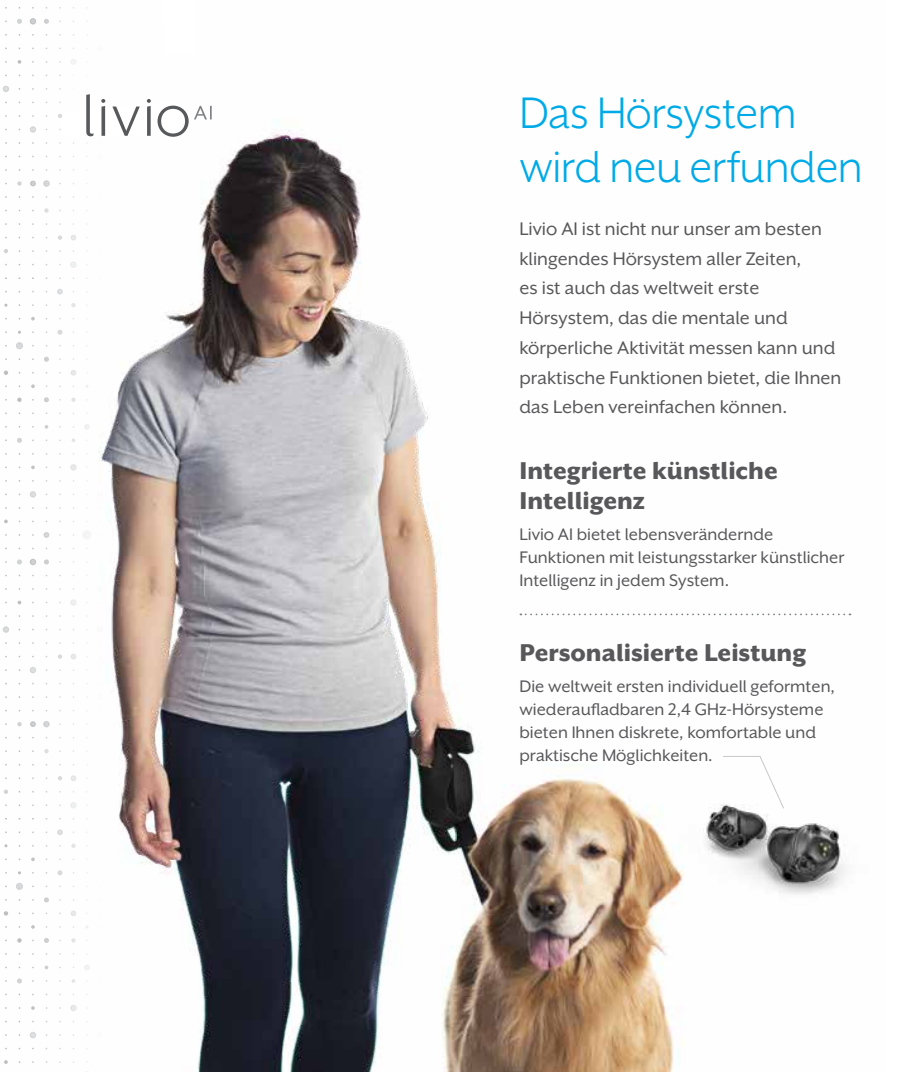
<style>
.page{position:relative;width:913px;height:1072px;background:#fff}
.page>*{position:absolute;margin:0;border:0;box-sizing:border-box;transform-origin:0 0}
.t1{font:50.75px/54.2px "Mr Eaves XL San OT";letter-spacing:-.01em;color:#00aae7}
.t2{font:800 28px/29.8px "Mr Eaves XL San OT";color:#58585b}
.t3{font:21px/29.8px "Mr Eaves XL San OT";color:#58585b}
.t4{font:19.25px/23.1px "Mr Eaves XL San OT";color:#58585b}
</style>
<div class="page">
<img style="left:456px;top:613px;width:396px;height:458px">
<svg style="left:722px;top:755px;width:63px;height:28px"></svg>
<img style="left:670px;top:783px;width:182px;height:121px">
<img style="left:70px;top:59px;width:386px;height:1012px">
<svg style="left:112px;top:106px;width:28px;height:30px"></svg>
<svg style="left:86px;top:94px;width:7px;height:42px"></svg>
<svg style="left:101px;top:99px;width:4px;height:37px"></svg>
<svg style="left:147px;top:99px;width:4px;height:37px"></svg>
<svg style="left:157px;top:106px;width:55px;height:31px"></svg>
<svg style="left:520px;top:613px;width:330px;height:2px"></svg>
<h1 class="t1" style="left:519px;top:85px;width:345px">Das Hörsystem wird neu erfunden</h1>
<p class="t3" style="left:519px;top:214px;width:323px">Livio AI ist nicht nur unser am besten klingendes Hörsystem aller Zeiten,<br>es ist auch das weltweit erste Hörsystem, das die mentale und körperliche Aktivität messen kann und praktische Funktionen bietet, die Ihnen das Leben vereinfachen können.</p>
<h2 class="t2" style="left:519px;top:456px;width:260px">Integrierte künstliche<br>Intelligenz</h2>
<p class="t4" style="left:519px;top:522px;width:326px">Livio AI bietet lebensverändernde<br>Funktionen mit leistungsstarker künstlicher<br>Intelligenz in jedem System.</p>
<h2 class="t2" style="left:519px;top:638px;width:288px">Personalisierte Leistung</h2>
<p class="t4" style="left:519px;top:675px;width:317px">Die weltweit ersten individuell geformten, wiederaufladbaren 2,4 GHz-Hörsysteme bieten Ihnen diskrete, komfortable und praktische Möglichkeiten.</p>
</div>
